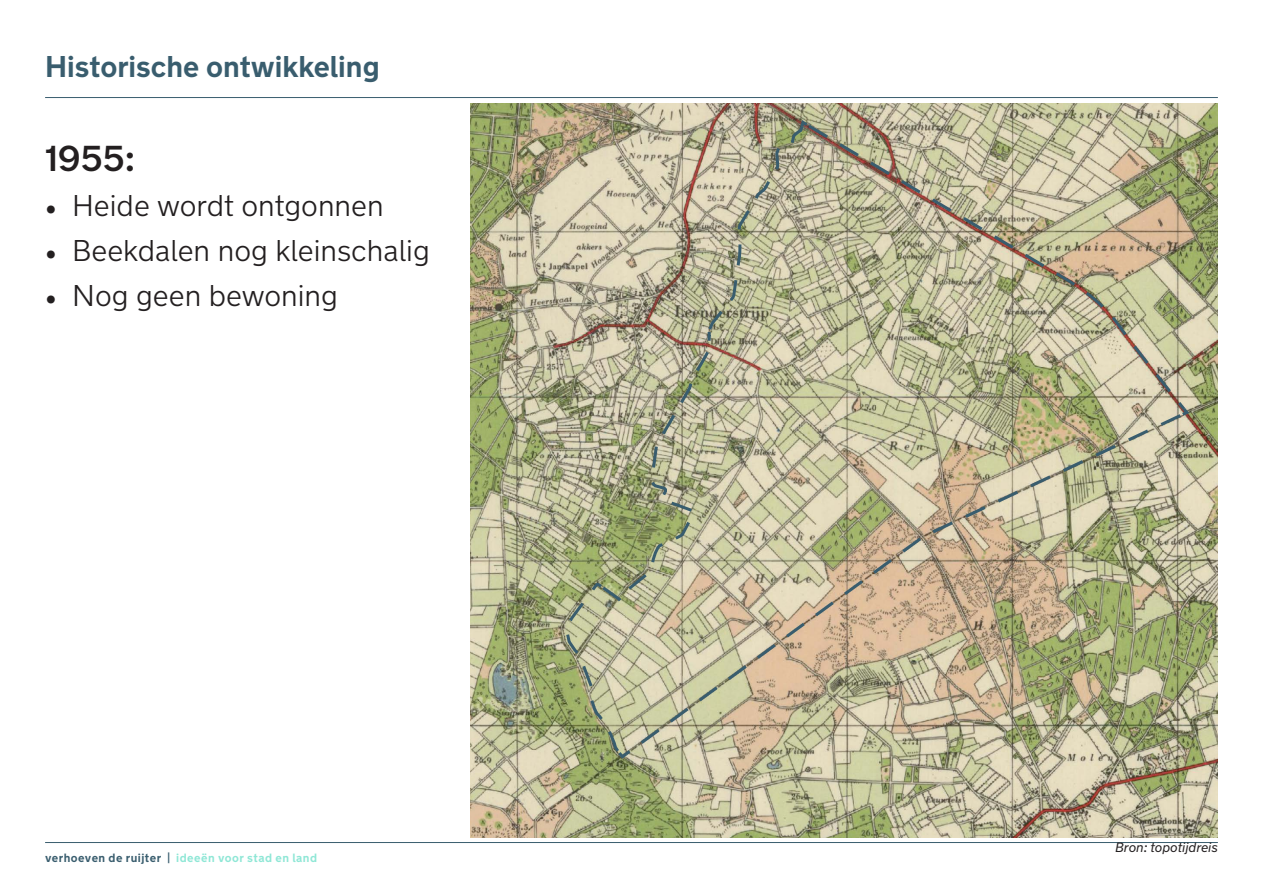
<style>
.page{position:relative;width:1263px;height:893px;background:#fff}
.page>*{position:absolute;margin:0;border:0;box-sizing:border-box;transform-origin:0 0}
.t1{font:500 36px "New Transport";color:#231f20}
.t2{font:300 30px "New Transport";color:#231f20}
.t3{font:700 30px "New Transport";color:#395d6e}
.t4{font:italic 13.5px "New Transport";color:#231f20}
.t5{font:700 12px "New Transport";letter-spacing:.04em;color:#8fe7d6}
.s1{font-family:"Minion Pro";font-weight:400}
.s2{color:#395d6e}
</style>
<div class="page">
<hr style="left:45px;top:842px;width:1173px;height:1px;background:#395d6e">
<hr style="left:45px;top:97px;width:1173px;height:1px;background:#395d6e">
<img style="left:470px;top:104px;width:747px;height:733px">
<svg style="left:809px;top:123px;width:378px;height:289px"></svg>
<svg style="left:1180px;top:406px;width:10px;height:12px"></svg>
<svg style="left:809px;top:412px;width:374px;height:345px"></svg>
<svg style="left:566px;top:122px;width:243px;height:639px"></svg>
<p class="t3" style="left:45px;top:47px;width:336px">Historische ontwikkeling</p>
<p class="t1" style="left:45px;top:136px;width:92px">1955:</p>
<p class="t2" style="left:45px;top:187px;width:340px"><span class="s1">•</span> Heide wordt ontgonnen</p>
<p class="t2" style="left:45px;top:232px;width:386px"><span class="s1">•</span> Beekdalen nog kleinschalig</p>
<p class="t2" style="left:45px;top:277px;width:294px"><span class="s1">•</span> Nog geen bewoning</p>
<p class="t5" style="left:45px;top:850px;width:274px"><span class="s2">verhoeven de ruijter |</span> ideeën voor stad en land</p>
<p class="t4" style="left:1115px;top:839px;width:104px">Bron: topotijdreis</p>
</div>
